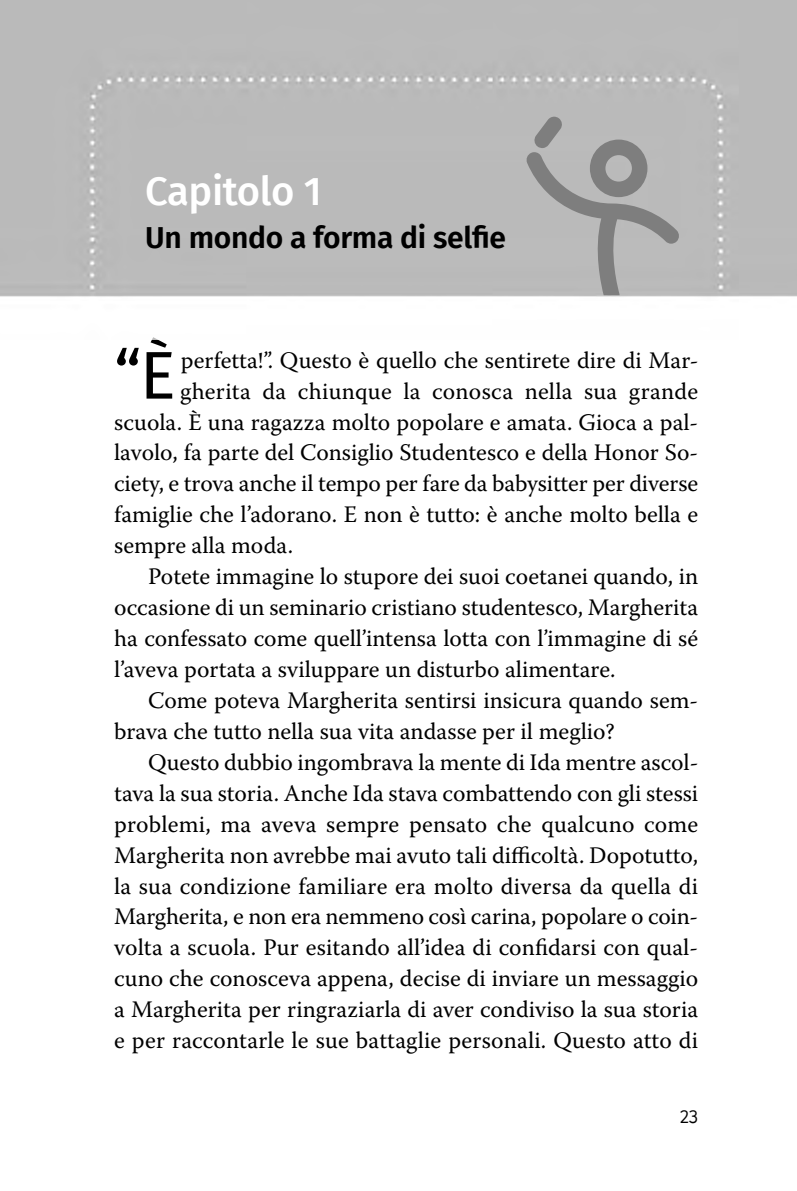
<style>
.page{position:relative;width:797px;height:1191px;background:#fff}
.page>*{position:absolute;margin:0;border:0;box-sizing:border-box;transform-origin:0 0}
.t1{font:67.4px "Fira Sans";color:#000}
.t2{font:500 40px "Fira Sans";letter-spacing:-.01em;color:#fff}
.t3{font:600 30px "Fira Sans";letter-spacing:-.01em;color:#000}
.t4{font:23.6px/31px "Warnock Pro";color:#000;text-align:justify}
.t5{font:300 19px "Fira Sans";color:#000}
</style>
<div class="page">
<div style="left:1px;top:0;width:796px;height:297px;background:#bababa"></div>
<svg style="left:525px;top:117px;width:154px;height:178px"></svg>
<p class="t2" style="left:145px;top:168px;width:178px">Capitolo 1</p>
<p class="t3" style="left:145px;top:220px;width:362px">Un mondo a forma di selfie</p>
<p class="t1" style="left:114px;top:335px;width:63px">“È</p>
<p class="t4" style="left:181px;top:346px;width:519px">perfetta!”. Questo è quello che sentirete dire di Mar-</p>
<p class="t4" style="left:180px;top:377px;width:519px">gherita da chiunque la conosca nella sua grande</p>
<p class="t4" style="left:114px;top:408px;width:585px">scuola. È una ragazza molto popolare e amata. Gioca a pal-</p>
<p class="t4" style="left:114px;top:439px;width:585px">lavolo, fa parte del Consiglio Studentesco e della Honor So-</p>
<p class="t4" style="left:114px;top:470px;width:585px">ciety, e trova anche il tempo per fare da babysitter per diverse</p>
<p class="t4" style="left:114px;top:501px;width:585px">famiglie che l’adorano. E non è tutto: è anche molto bella e</p>
<p class="t4" style="left:114px;top:532px;width:180px">sempre alla moda.</p>
<p class="t4" style="left:114px;top:563px;width:585px;text-indent:34px">Potete immagine lo stupore dei suoi coetanei quando, in occasione di un seminario cristiano studentesco, Margherita ha confessato come quell’intensa lotta con l’immagine di sé l’aveva portata a sviluppare un disturbo alimentare.</p>
<p class="t4" style="left:114px;top:687px;width:585px;text-indent:34px">Come poteva Margherita sentirsi insicura quando sem&shy;brava che tutto nella sua vita andasse per il meglio?</p>
<p class="t4" style="left:114px;top:748px;width:585px;text-indent:34px">Questo dubbio ingombrava la mente di Ida mentre ascol&shy;tava la sua storia. Anche Ida stava combattendo con gli stessi problemi, ma aveva sempre pensato che qualcuno come Margherita non avrebbe mai avuto tali difficoltà. Dopotutto, la sua condizione familiare era molto diversa da quella di Margherita, e non era nemmeno così carina, popolare o coin&shy;volta a scuola. Pur esitando all’idea di confidarsi con qual&shy;cuno che conosceva appena, decise di inviare un messaggio a Margherita per ringraziarla di aver condiviso la sua storia e per raccontarle le sue battaglie personali. Questo atto di</p>
<p class="t5" style="left:679px;top:1104px;width:20px">23</p>
</div>
